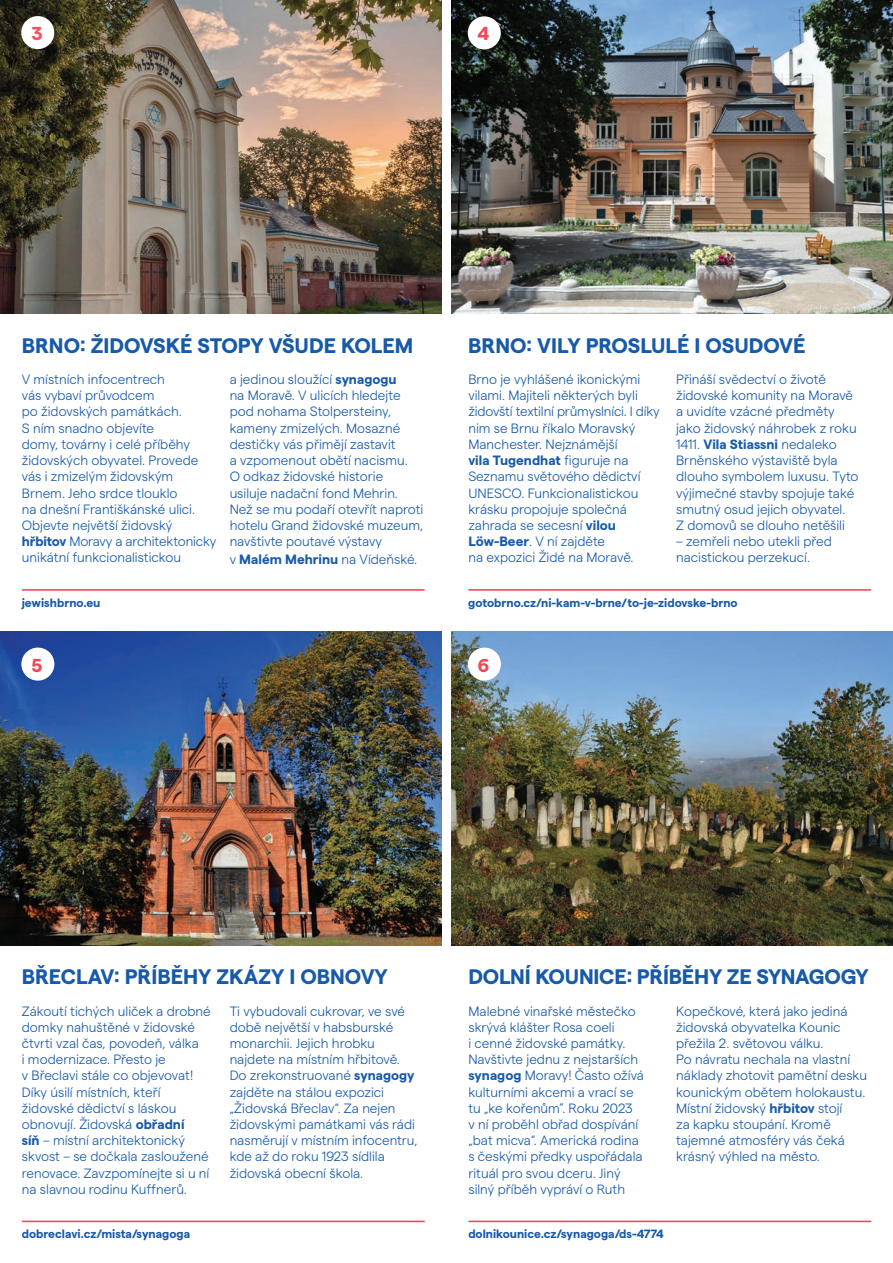
<style>
.page{position:relative;width:893px;height:1263px;background:#fff}
.page>*{position:absolute;margin:0;border:0;box-sizing:border-box;transform-origin:0 0}
.t1{font:700 21px "Matter SQ";color:#185aaa}
.t2{font:700 18.75px "Matter SQ";color:#ef4858}
.t3{font:700 18.75px "Matter SQ";color:#ef5260}
.t4{font:300 13.5px/16.2px "Matter SQ";color:#185aaa}
.t5{font:700 12px "Matter";color:#185aaa}
.s1{font-weight:700}
</style>
<div class="page">
<img style="left:452px;top:0;width:441px;height:314px">
<img style="left:0;top:0;width:441px;height:314px">
<div style="left:21px;top:16px;width:33px;height:33px;background:#fff;border-radius:50%"></div>
<div style="left:468px;top:16px;width:33px;height:33px;background:#fff;border-radius:50%"></div>
<img style="left:0;top:631px;width:441px;height:314px">
<img style="left:452px;top:631px;width:441px;height:314px">
<div style="left:21px;top:648px;width:33px;height:33px;background:#fff;border-radius:50%"></div>
<div style="left:468px;top:648px;width:33px;height:33px;background:#fff;border-radius:50%"></div>
<hr style="left:22px;top:589px;width:403px;height:2px;background:#ef4858">
<hr style="left:468px;top:589px;width:403px;height:2px;background:#ef4858">
<hr style="left:22px;top:1220px;width:403px;height:2px;background:#ef4858">
<hr style="left:468px;top:1220px;width:403px;height:2px;background:#ef4858">
<h2 class="t3" style="left:31px;top:20px;width:13px">3</h2>
<h2 class="t2" style="left:477px;top:20px;width:14px">4</h2>
<h1 class="t1" style="left:22px;top:330px;width:393px">BRNO: ŽIDOVSKÉ STOPY VŠUDE KOLEM</h1>
<h1 class="t1" style="left:468px;top:330px;width:339px">BRNO: VILY PROSLULÉ I OSUDOVÉ</h1>
<p class="t4" style="left:468px;top:370px;width:193px">Brno je vyhlášené ikonickými vilami. Majiteli některých byli židovští textilní průmyslníci. I díky nim se Brnu říkalo Moravský<br>Manchester. Nejznámější<br><span class="s1">vila Tugendhat</span> figuruje na<br>Seznamu světového dědictví<br>UNESCO. Funkcionalistickou krásku propojuje společná zahrada se secesní <span class="s1">vilou<br>Löw-Beer</span>. V ní zajděte<br>na expozici Židé na Moravě.</p>
<p class="t4" style="left:676px;top:370px;width:184px">Přináší svědectví o životě židovské komunity na Moravě a uvidíte vzácné předměty jako židovský náhrobek z roku<br>1411. <span class="s1">Vila Stiassni</span> nedaleko<br>Brněnského výstaviště byla dlouho symbolem luxusu. Tyto výjimečné stavby spojuje také smutný osud jejich obyvatel.<br>Z domovů se dlouho netěšili</p>
<p class="t4" style="left:22px;top:370px;width:196px">V místních infocentrech<br>vás vybaví průvodcem<br>po židovských památkách.<br>S ním snadno objevíte<br>domy, továrny i celé příběhy židovských obyvatel. Provede vás i zmizelým židovským<br>Brnem. Jeho srdce tlouklo<br>na dnešní Františkánské ulici.<br>Objevte největší židovský <span class="s1">hřbitov</span> Moravy a architektonicky unikátní funkcionalistickou</p>
<p class="t4" style="left:230px;top:370px;width:195px">a jedinou sloužící <span class="s1">synagogu<br></span>na Moravě. V ulicích hledejte pod nohama Stolpersteiny, kameny zmizelých. Mosazné destičky vás přimějí zastavit<br>a vzpomenout obětí nacismu.<br>O odkaz židovské historie usiluje nadační fond Mehrin.<br>Než se mu podaří otevřít naproti hotelu Grand židovské muzeum, navštivte poutavé výstavy</p>
<p class="t4" style="left:676px;top:532px;width:157px">– zemřeli nebo utekli před nacistickou perzekucí.</p>
<p class="t4" style="left:230px;top:550px;width:189px">v <span class="s1">Malém Mehrinu</span> na Vídeňské.</p>
<p class="t5" style="left:22px;top:594px;width:80px">jewishbrno.eu</p>
<p class="t5" style="left:468px;top:594px;width:271px">gotobrno.cz/ni-kam-v-brne/to-je-zidovske-brno</p>
<h2 class="t2" style="left:32px;top:651px;width:12px">5</h2>
<h2 class="t2" style="left:478px;top:651px;width:13px">6</h2>
<h1 class="t1" style="left:22px;top:961px;width:368px">BŘECLAV: PŘÍBĚHY ZKÁZY I OBNOVY</h1>
<h1 class="t1" style="left:468px;top:961px;width:402px">DOLNÍ KOUNICE: PŘÍBĚHY ZE SYNAGOGY</h1>
<p class="t4" style="left:22px;top:1002px;width:190px">Zákoutí tichých uliček a drobné domky nahuštěné v židovské čtvrti vzal čas, povodeň, válka<br>i modernizace. Přesto je<br>v Břeclavi stále co objevovat!<br>Díky úsilí místních, kteří židovské dědictví s láskou obnovují. Židovská <span class="s1">obřadní<br>síň</span> – místní architektonický skvost – se dočkala zasloužené renovace. Zavzpomínejte si u ní na slavnou rodinu Kuffnerů.</p>
<p class="t4" style="left:230px;top:1002px;width:189px">Ti vybudovali cukrovar, ve své době největší v habsburské monarchii. Jejich hrobku najdete na místním hřbitově.<br>Do zrekonstruované <span class="s1">synagogy </span>zajděte na stálou expozici „Židovská Břeclav“. Za nejen židovskými památkami vás rádi nasměrují v místním infocentru, kde až do roku 1923 sídlila židovská obecní škola.</p>
<p class="t4" style="left:468px;top:1002px;width:177px">Malebné vinařské městečko skrývá klášter Rosa coeli<br>i cenné židovské památky.<br>Navštivte jednu z nejstarších <span class="s1">synagog</span> Moravy! Často ožívá kulturními akcemi a vrací se tu „ke kořenům”. Roku 2023<br>v ní proběhl obřad dospívání „bat micva“. Americká rodina s českými předky uspořádala rituál pro svou dceru. Jiný silný příběh vypráví o Ruth</p>
<p class="t4" style="left:676px;top:1002px;width:192px">Kopečkové, která jako jediná židovská obyvatelka Kounic přežila 2. světovou válku.<br>Po návratu nechala na vlastní náklady zhotovit pamětní desku kounickým obětem holokaustu.<br>Místní židovský <span class="s1">hřbitov</span> stojí<br>za kapku stoupání. Kromě tajemné atmosféry vás čeká krásný výhled na město.</p>
<p class="t5" style="left:22px;top:1225px;width:170px">dobreclavi.cz/mista/synagoga</p>
<p class="t5" style="left:468px;top:1225px;width:197px">dolnikounice.cz/synagoga/ds-4774</p>
</div>
